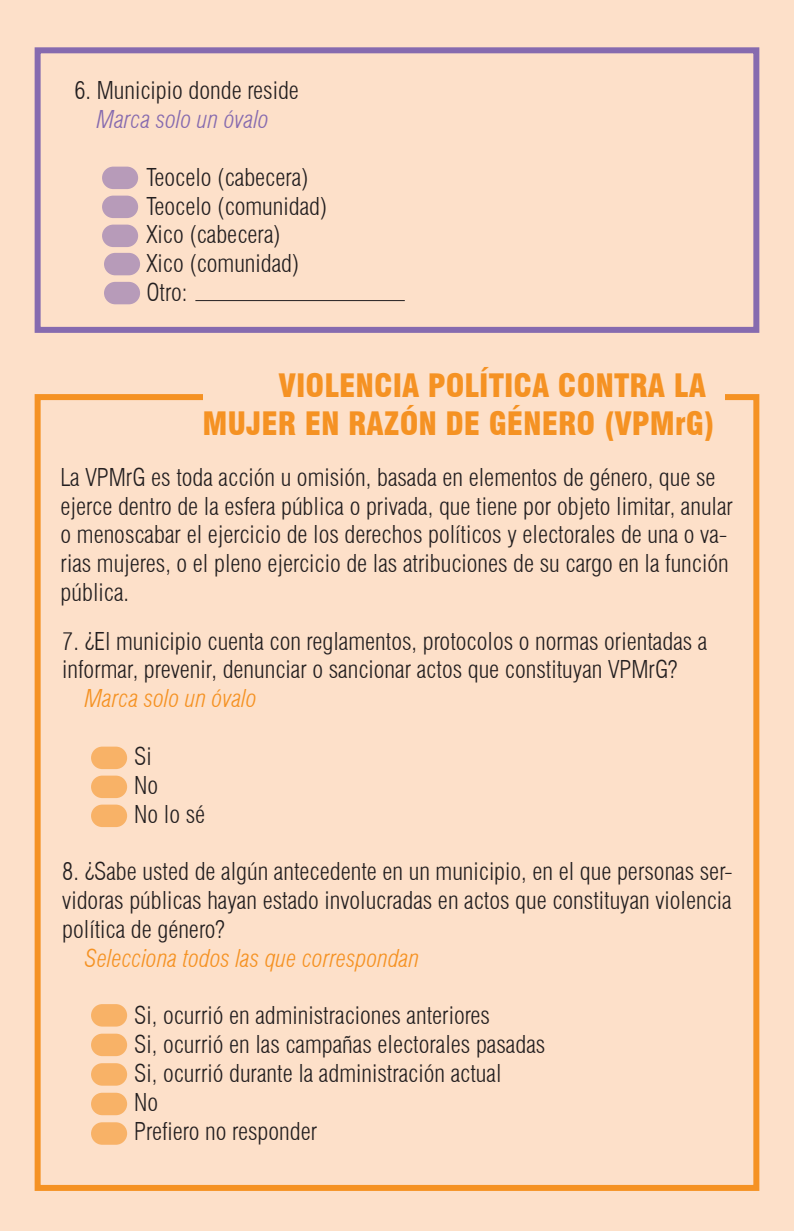
<style>
.page{position:relative;width:794px;height:1231px;background:#fff}
.page>*{position:absolute;margin:0;border:0;box-sizing:border-box;transform-origin:0 0}
.t1{font:900 condensed 31.4px/37.8px "Swiss 721 BT";color:#f59223;text-align:right}
.t2{font:300 condensed 24px/28.8px "Swiss 721 BT";color:#231f20}
.t3{font:italic 300 condensed 24px "Swiss 721 BT";color:#f59223}
.t4{font:italic 300 condensed 24px "Swiss 721 BT";color:#866baf}
</style>
<div class="page">
<div style="left:0;top:0;width:794px;height:1230px;background:#fde0c9"></div>
<div style="left:35px;top:47px;width:724px;height:286px;border:6px solid #866baf"></div>
<div style="left:102px;top:167px;width:36px;height:22px;background:#b79bb9;border-radius:11px"></div>
<div style="left:102px;top:195px;width:36px;height:23px;background:#b79bb9;border-radius:11px"></div>
<div style="left:102px;top:224px;width:36px;height:23px;background:#b79bb9;border-radius:11px"></div>
<div style="left:91px;top:746px;width:36px;height:23px;background:#f8b267;border-radius:11px"></div>
<div style="left:91px;top:775px;width:36px;height:23px;background:#f8b267;border-radius:11px"></div>
<div style="left:91px;top:804px;width:36px;height:23px;background:#f8b267;border-radius:11px"></div>
<div style="left:91px;top:1003px;width:36px;height:23px;background:#f8b267;border-radius:11px"></div>
<div style="left:91px;top:1033px;width:36px;height:22px;background:#f8b267;border-radius:11px"></div>
<div style="left:104px;top:253px;width:36px;height:22px;background:#b79bb9;border-radius:11px"></div>
<div style="left:104px;top:282px;width:36px;height:22px;background:#b79bb9;border-radius:11px"></div>
<hr style="left:195px;top:300px;width:210px;height:1px;background:#231f20">
<div style="left:35px;top:394px;width:724px;height:796px;border:6px solid #f59223"></div>
<div style="left:203px;top:387px;width:521px;height:62px;background:#fde0c9"></div>
<div style="left:91px;top:1063px;width:36px;height:22px;background:#f8b267;border-radius:11px"></div>
<div style="left:91px;top:1092px;width:36px;height:23px;background:#f8b267;border-radius:11px"></div>
<div style="left:91px;top:1122px;width:36px;height:22px;background:#f8b267;border-radius:11px"></div>
<p class="t2" style="left:74px;top:76px;width:226px">6. Municipio donde reside</p>
<p class="t4" style="left:97px;top:105px;width:174px">Marca solo un óvalo</p>
<p class="t2" style="left:146px;top:163px;width:182px">Teocelo (cabecera)<br>Teocelo (comunidad)<br>Xico (cabecera)<br>Xico (comunidad)<br>Otro:</p>
<h1 class="t1" style="left:202px;top:367px;width:514px">VIOLENCIA POLÍTICA CONTRA LA<br>MUJER EN RAZÓN DE GÉNERO (VPMrG)</h1>
<p class="t2" style="left:61px;top:462px;width:674px">La VPMrG es toda acción u omisión, basada en elementos de género, que se ejerce dentro de la esfera pública o privada, que tiene por objeto limitar, anular o menoscabar el ejercicio de los derechos políticos y electorales de una o va&shy;rias mujeres, o el pleno ejercicio de las atribuciones de su cargo en la función pública.</p>
<p class="t2" style="left:62px;top:626px;width:646px">7. ¿El municipio cuenta con reglamentos, protocolos o normas orientadas a informar, prevenir, denunciar o sancionar actos que constituyan VPMrG?</p>
<p class="t3" style="left:85px;top:684px;width:174px">Marca solo un óvalo</p>
<p class="t2" style="left:134px;top:741px;width:72px">Si<br>No<br>No lo sé</p>
<p class="t2" style="left:62px;top:856px;width:671px;text-align:justify">8. ¿Sabe usted de algún antecedente en un municipio, en el que personas ser&shy;vidoras públicas hayan estado involucradas en actos que constituyan violencia política de género?</p>
<p class="t3" style="left:85px;top:943px;width:336px">Selecciona todos las que correspondan</p>
<p class="t2" style="left:134px;top:1000px;width:412px">Si, ocurrió en administraciones anteriores<br>Si, ocurrió en las campañas electorales pasadas<br>Si, ocurrió durante la administración actual<br>No<br>Prefiero no responder</p>
</div>
